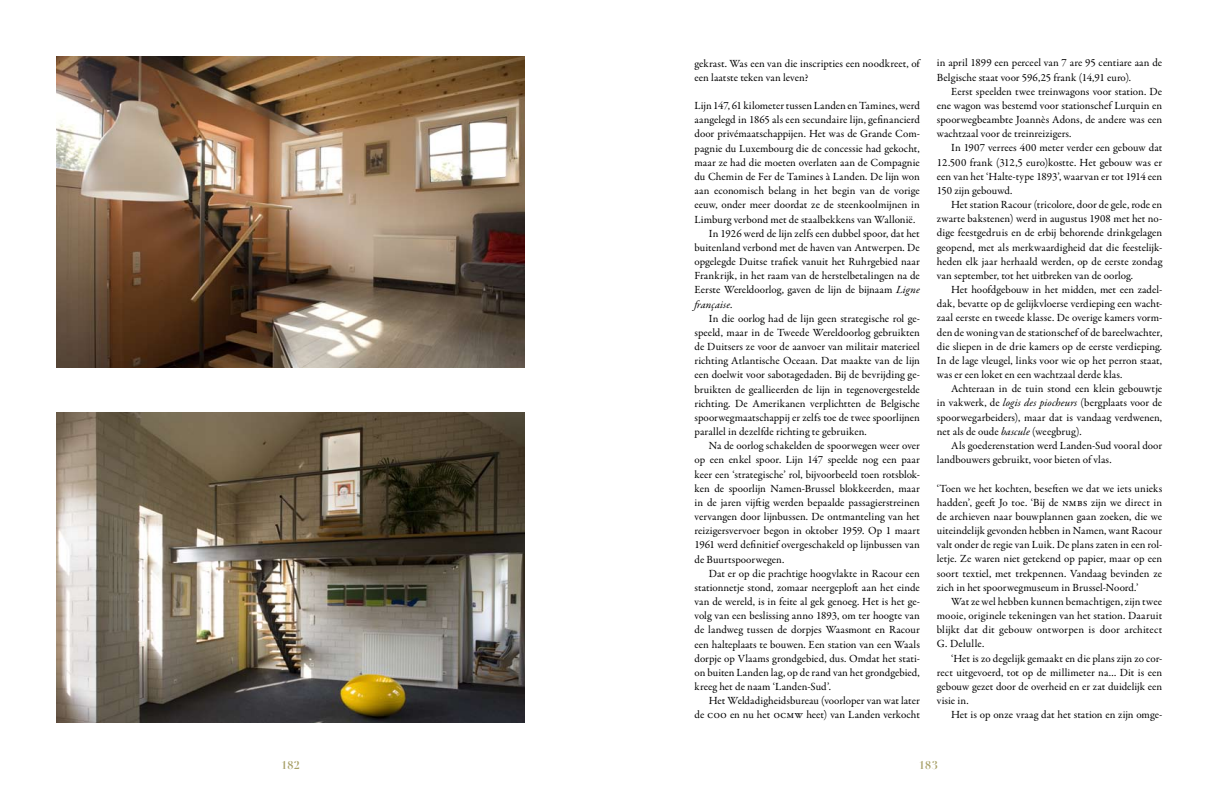
<style>
.page{position:relative;width:1219px;height:808px;background:#fff}
.page>*{position:absolute;margin:0;border:0;box-sizing:border-box;transform-origin:0 0}
.t1{font:11px/14.2px "Garamond Premr Pro";letter-spacing:.005em;color:#000;text-align:justify}
.t2{font:italic 11px "Garamond Premr Pro";letter-spacing:.005em;color:#000}
.t3{font:700 11px "Didot";letter-spacing:.015em;color:#a7a068}
.s1{font-style:italic}
.s2{font-style:normal}
</style>
<div class="page">
<img style="left:57px;top:57px;width:467px;height:310px">
<img style="left:57px;top:412px;width:467px;height:311px">
<p class="t1" style="left:694px;top:56px;width:227px">gekrast. Was een van die inscripties een noodkreet, of een laatste teken van leven?</p>
<p class="t1" style="left:694px;top:99px;width:227px">Lijn 147, 61 kilometer tussen Landen en Tamines, werd</p>
<p class="t1" style="left:694px;top:113px;width:227px">aangelegd in 1865 als een secundaire lijn, gefinancierd</p>
<p class="t1" style="left:694px;top:127px;width:227px">door privémaatschappijen. Het was de Grande Com-</p>
<p class="t1" style="left:694px;top:141px;width:227px">pagnie du Luxembourg die de concessie had gekocht,</p>
<p class="t1" style="left:694px;top:155px;width:227px">maar ze had die moeten overlaten aan de Compagnie</p>
<p class="t1" style="left:694px;top:170px;width:227px">du Chemin de Fer de Tamines à Landen. De lijn won</p>
<p class="t1" style="left:694px;top:184px;width:227px">aan economisch belang in het begin van de vorige</p>
<p class="t1" style="left:694px;top:198px;width:227px">eeuw, onder meer doordat ze de steenkoolmijnen in</p>
<p class="t1" style="left:694px;top:212px;width:222px">Limburg verbond met de staalbekkens van Wallonië.</p>
<p class="t1" style="left:709px;top:226px;width:213px">In 1926 werd de lijn zelfs een dubbel spoor, dat het</p>
<p class="t1" style="left:694px;top:241px;width:227px">buitenland verbond met de haven van Antwerpen. De</p>
<p class="t1" style="left:694px;top:255px;width:227px">opgelegde Duitse trafiek vanuit het Ruhrgebied naar</p>
<p class="t1" style="left:694px;top:269px;width:227px">Frankrijk, in het raam van de herstelbetalingen na de</p>
<p class="t1" style="left:694px;top:283px;width:227px">Eerste Wereldoorlog, gaven de lijn de bijnaam <span class="s1">Ligne</span></p>
<p class="t2" style="left:694px;top:297px;width:39px">française<span class="s2">.</span></p>
<p class="t1" style="left:709px;top:311px;width:213px">In die oorlog had de lijn geen strategische rol ge-</p>
<p class="t1" style="left:694px;top:326px;width:227px">speeld, maar in de Tweede Wereldoorlog gebruikten</p>
<p class="t1" style="left:694px;top:340px;width:227px">de Duitsers ze voor de aanvoer van militair materieel</p>
<p class="t1" style="left:694px;top:354px;width:227px">richting Atlantische Oceaan. Dat maakte van de lijn</p>
<p class="t1" style="left:694px;top:368px;width:227px">een doelwit voor sabotagedaden. Bij de bevrijding ge-</p>
<p class="t1" style="left:694px;top:382px;width:227px">bruikten de geallieerden de lijn in tegenovergestelde</p>
<p class="t1" style="left:694px;top:396px;width:227px">richting. De Amerikanen verplichtten de Belgische</p>
<p class="t1" style="left:694px;top:411px;width:227px">spoorwegmaatschappij er zelfs toe de twee spoorlijnen</p>
<p class="t1" style="left:694px;top:425px;width:174px">parallel in dezelfde richting te gebruiken.</p>
<p class="t1" style="left:709px;top:439px;width:213px">Na de oorlog schakelden de spoorwegen weer over</p>
<p class="t1" style="left:694px;top:453px;width:227px">op een enkel spoor. Lijn 147 speelde nog een paar</p>
<p class="t1" style="left:694px;top:467px;width:227px">keer een ‘strategische’ rol, bijvoorbeeld toen rotsblok-</p>
<p class="t1" style="left:694px;top:481px;width:227px">ken de spoorlijn Namen-Brussel blokkeerden, maar</p>
<p class="t1" style="left:694px;top:496px;width:227px">in de jaren vijftig werden bepaalde passagierstreinen</p>
<p class="t1" style="left:694px;top:510px;width:227px">vervangen door lijnbussen. De ontmanteling van het</p>
<p class="t1" style="left:694px;top:524px;width:227px">reizigersvervoer begon in oktober 1959. Op 1 maart</p>
<p class="t1" style="left:694px;top:538px;width:227px">1961 werd definitief overgeschakeld op lijnbussen van</p>
<p class="t1" style="left:694px;top:552px;width:91px">de Buurtspoorwegen.</p>
<p class="t1" style="left:709px;top:566px;width:213px">Dat er op die prachtige hoogvlakte in Racour een</p>
<p class="t1" style="left:694px;top:581px;width:227px">stationnetje stond, zomaar neergeploft aan het einde</p>
<p class="t1" style="left:694px;top:595px;width:227px">van de wereld, is in feite al gek genoeg. Het is het ge-</p>
<p class="t1" style="left:694px;top:609px;width:227px">volg van een beslissing anno 1893, om ter hoogte van</p>
<p class="t1" style="left:694px;top:623px;width:227px">de landweg tussen de dorpjes Waasmont en Racour</p>
<p class="t1" style="left:694px;top:637px;width:227px">een halteplaats te bouwen. Een station van een Waals</p>
<p class="t1" style="left:694px;top:651px;width:227px">dorpje op Vlaams grondgebied, dus. Omdat het stati-</p>
<p class="t1" style="left:694px;top:666px;width:227px">on buiten Landen lag, op de rand van het grondgebied,</p>
<p class="t1" style="left:694px;top:680px;width:138px">kreeg het de naam ‘Landen-Sud’.</p>
<p class="t1" style="left:709px;top:694px;width:213px">Het Weldadigheidsbureau (voorloper van wat later</p>
<p class="t1" style="left:694px;top:708px;width:227px">de coo en nu het ocmw heet) van Landen verkocht</p>
<p class="t1" style="left:937px;top:56px;width:227px">in april 1899 een perceel van 7 are 95 centiare aan de<br>Belgische staat voor 596,25 frank (14,91 euro).</p>
<p class="t1" style="left:937px;top:84px;width:227px;text-indent:14px">Eerst speelden twee treinwagons voor station. De ene wagon was bestemd voor stationschef Lurquin en spoorwegbeambte Joannès Adons, de andere was een wachtzaal voor de treinreizigers.</p>
<p class="t1" style="left:937px;top:141px;width:227px;text-indent:14px">In 1907 verrees 400 meter verder een gebouw dat 12.500 frank (312,5 euro)kostte. Het gebouw was er een van het ‘Halte-type 1893’, waarvan er tot 1914 een 150 zijn gebouwd.</p>
<p class="t1" style="left:937px;top:198px;width:227px;text-indent:14px">Het station Racour (tricolore, door de gele, rode en zwarte bakstenen) werd in augustus 1908 met het no&shy;dige feestgedruis en de erbij behorende drinkgelagen geopend, met als merkwaardigheid dat die feestelijk&shy;heden elk jaar herhaald werden, op de eerste zondag van september, tot het uitbreken van de oorlog.</p>
<p class="t1" style="left:937px;top:283px;width:227px;text-indent:14px">Het hoofdgebouw in het midden, met een zadel&shy;dak, bevatte op de gelijkvloerse verdieping een wacht&shy;zaal eerste en tweede klasse. De overige kamers vorm&shy;den de woning van de stationschef of de bareelwachter, die sliepen in de drie kamers op de eerste verdieping.<br>In de lage vleugel, links voor wie op het perron staat, was er een loket en een wachtzaal derde klas.</p>
<p class="t1" style="left:937px;top:382px;width:227px;text-indent:14px">Achteraan in de tuin stond een klein gebouwtje in vakwerk, de <span class="s1">logis des piocheurs</span> (bergplaats voor de spoorwegarbeiders), maar dat is vandaag verdwenen, net als de oude <span class="s1">bascule</span> (weegbrug).</p>
<p class="t1" style="left:937px;top:439px;width:227px;text-indent:14px">Als goederenstation werd Landen-Sud vooral door landbouwers gebruikt, voor bieten of vlas.</p>
<p class="t1" style="left:937px;top:481px;width:227px">‘Toen we het kochten, beseften we dat we iets unieks hadden’, geeft Jo toe. ‘Bij de nmbs zijn we direct in de archieven naar bouwplannen gaan zoeken, die we uiteindelijk gevonden hebben in Namen, want Racour valt onder de regie van Luik. De plans zaten in een rol&shy;letje. Ze waren niet getekend op papier, maar op een soort textiel, met trekpennen. Vandaag bevinden ze zich in het spoorwegmuseum in Brussel-Noord.’</p>
<p class="t1" style="left:937px;top:594px;width:227px;text-indent:14px">Wat ze wel hebben kunnen bemachtigen, zijn twee mooie, originele tekeningen van het station. Daaruit blijkt dat dit gebouw ontworpen is door architect G. Delulle.</p>
<p class="t1" style="left:937px;top:651px;width:227px;text-indent:14px">‘Het is zo degelijk gemaakt en die plans zijn zo cor&shy;rect uitgevoerd, tot op de millimeter na… Dit is een gebouw gezet door de overheid en er zat duidelijk een visie in.</p>
<p class="t1" style="left:951px;top:708px;width:213px">Het is op onze vraag dat het station en zijn omge-</p>
<p class="t3" style="left:281px;top:758px;width:20px">182</p>
<p class="t3" style="left:919px;top:758px;width:21px">183</p>
</div>
